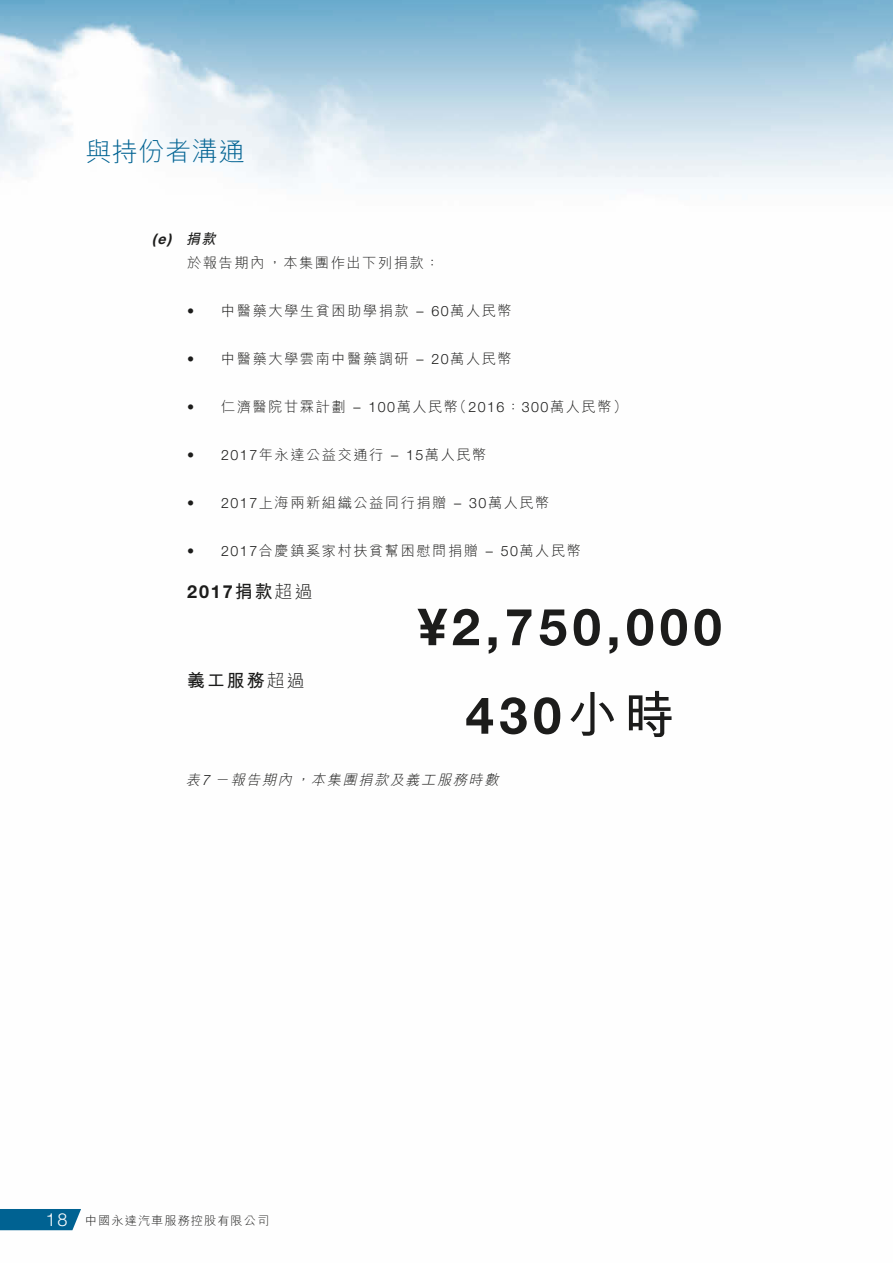
<style>
.page{position:relative;width:893px;height:1263px;background:#fff}
.page>*{position:absolute;margin:0;border:0;box-sizing:border-box;transform-origin:0 0}
.t1{font:700 51px "Helvetica Neue LT Std";letter-spacing:.105em;color:#1c1c1b}
.t2{font:300 26.25px "M Hei HK";letter-spacing:.015em;color:#006292}
.t3{font:700 18px "Helvetica Neue LT Std";color:#1c1c1b}
.t4{font:700 18px "M Hei HK";color:#1c1c1b}
.t5{font:300 14.25px "M Hei HK";letter-spacing:.105em;color:#1c1c1b}
.t6{font:italic 300 14.25px "M Hei HK";color:#1c1c1b}
.t7{font:italic 700 14.25px "Helvetica Neue LT Std";color:#1c1c1b}
.t8{font:300 12px "M Hei HK";letter-spacing:.08em;color:#1c1c1b}
.s1{font-family:"M Hei HK"}
.s2{font-family:"Helvetica Neue LT Std"}
.s3{font-family:"M Hei HK";font-weight:300}
.s4{font-weight:300}
.s5{font-family:"Helvetica Neue LT Std";font-size:18px;color:#fff}
</style>
<div class="page">
<img style="left:0;top:0;width:893px;height:1231px">
<div style="left:0;top:1209px;width:81px;height:21px;background:#006292"></div>
<h2 class="t2" style="left:85px;top:133px;width:161px">與持份者溝通</h2>
<p class="t7" style="left:152px;top:230px;width:70px">(e) <span class="s1">捐款</span></p>
<p class="t5" style="left:187px;top:253px;width:254px">於報告期內，本集團作出下列捐款：</p>
<p class="t5" style="left:187px;top:301px;width:326px"><span class="s2">•</span> 中醫藥大學生貧困助學捐款 <span class="s2">– 60</span>萬人民幣</p>
<p class="t5" style="left:187px;top:349px;width:326px"><span class="s2">•</span> 中醫藥大學雲南中醫藥調研 <span class="s2">– 20</span>萬人民幣</p>
<p class="t5" style="left:187px;top:397px;width:442px"><span class="s2">•</span> 仁濟醫院甘霖計劃 <span class="s2">– 100</span>萬人民幣（<span class="s2">2016</span>：<span class="s2">300</span>萬人民幣）</p>
<p class="t5" style="left:187px;top:445px;width:301px"><span class="s2">• 2017</span>年永達公益交通行 <span class="s2">– 15</span>萬人民幣</p>
<p class="t5" style="left:187px;top:493px;width:364px"><span class="s2">• 2017</span>上海兩新組織公益同行捐贈 <span class="s2">– 30</span>萬人民幣</p>
<p class="t5" style="left:187px;top:541px;width:395px"><span class="s2">• 2017</span>合慶鎮奚家村扶貧幫困慰問捐贈 <span class="s2">– 50</span>萬人民幣</p>
<p class="t3" style="left:187px;top:581px;width:127px">2017<span class="s1">捐款</span><span class="s3">超過</span></p>
<h1 class="t1" style="left:418px;top:595px;width:305px">¥2,750,000</h1>
<p class="t4" style="left:187px;top:667px;width:119px">義工服務<span class="s4">超過</span></p>
<h1 class="t1" style="left:465px;top:684px;width:210px">430<span class="s1">小時</span></h1>
<p class="t6" style="left:186px;top:769px;width:319px">表<span class="s2">7</span> －報告期內，本集團捐款及義工服務時數</p>
<p class="t8" style="left:46px;top:1212px;width:225px"><span class="s5">18</span> 中國永達汽車服務控股有限公司</p>
</div>
